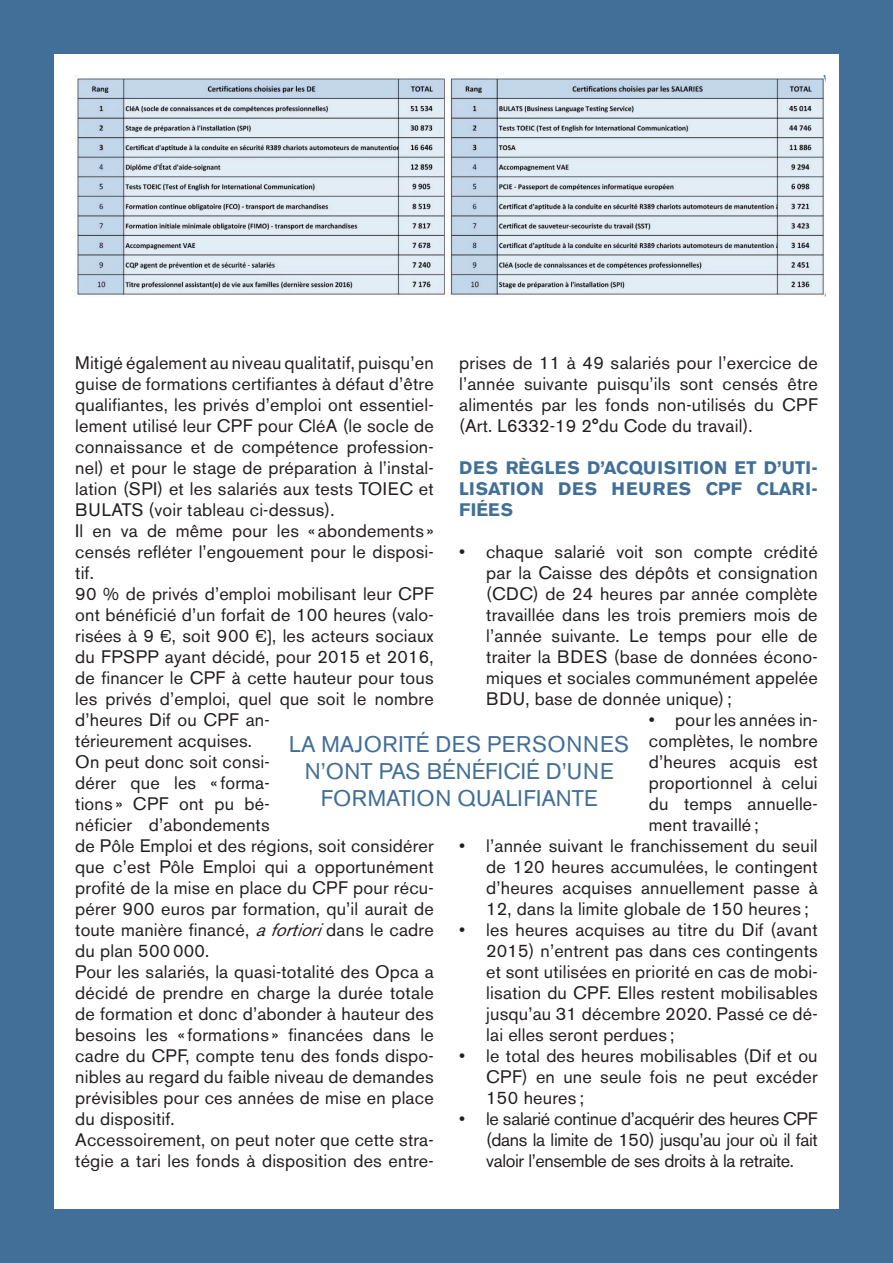
<style>
.page{position:relative;width:893px;height:1263px;background:#416f98}
.page>*{position:absolute;margin:0;border:0;box-sizing:border-box;transform-origin:0 0}
.t1{font:22.5px/27px "Akzidenz Grotesk BE";letter-spacing:.02em;color:#416f98;text-align:center}
.t2{font:18px/21px "Akzidenz Grotesk BE";letter-spacing:.01em;color:#231f20;text-align:justify}
.t3{font:700 18px/21px "Akzidenz Grotesk BE";letter-spacing:.01em;color:#416f98;text-align:justify}
.s1{font-family:"Eurostile"}
.s2{font-style:italic}
</style>
<div class="page">
<div style="left:54px;top:54px;width:785px;height:1155px;background:#fff"></div>
<img style="left:75px;top:75px;width:750px;height:222px">
<p class="t2" style="left:75px;top:352px;width:360px;text-align:left">Mitigé également au niveau qualitatif, puisqu’en guise de formations certifiantes à défaut d’être qualifiantes, les privés d’emploi ont essentiel&shy;lement utilisé leur CPF pour CléA (le socle de connaissance et de compétence profession&shy;nel) et pour le stage de préparation à l’instal&shy;lation (SPI) et les salariés aux tests TOIEC et BULATS (voir tableau ci-dessus).<br>Il en va de même pour les « abondements » censés refléter l’engouement pour le disposi&shy;tif.<br>90 % de privés d’emploi mobilisant leur CPF ont bénéficié d’un forfait de 100 heures (valo&shy;risées à 9 <span class="s1">€</span>, soit 900 <span class="s1">€)</span>, les acteurs sociaux du FPSPP ayant décidé, pour 2015 et 2016, de financer le CPF à cette hauteur pour tous les privés d’emploi, quel que soit le nombre d’heures Dif ou CPF an-<br>térieurement acquises.<br>On peut donc soit consi-<br>dérer que les «forma-<br>tions » CPF ont pu bé-<br>néficier d’abondements<br>de Pôle Emploi et des régions, soit considérer que c’est Pôle Emploi qui a opportunément profité de la mise en place du CPF pour récu&shy;pérer 900 euros par formation, qu’il aurait de toute manière financé, <span class="s2">afortiori</span>dans le cadre du plan 500000.<br>Pour les salariés, la quasi-totalité des Opca a décidé de prendre en charge la durée totale de formation et donc d’abonder à hauteur des besoins les «formations » financées dans le cadre du CPF, compte tenu des fonds dispo&shy;nibles au regard du faible niveau de demandes prévisibles pour ces années de mise en place du dispositif.<br>Accessoirement, on peut noter que cette stra&shy;tégie a tari les fonds à disposition des entre-</p>
<p class="t2" style="left:459px;top:352px;width:360px">prises de 11 à 49 salariés pour l’exercice de l’année suivante puisqu’ils sont censés être alimentés par les fonds non-utilisés du CPF (Art. L6332-19 2°du Code du travail).</p>
<p class="t3" style="left:459px;top:457px;width:360px">DES RÈGLES D’ACQUISITION ET D’UTI-LISATION DES HEURES CPF CLARI-FIÉES</p>
<p class="t2" style="left:486px;top:541px;width:333px;text-indent:-27px">• chaque salarié voit son compte crédité par la Caisse des dépôts et consignation (CDC) de 24 heures par année complète travaillée dans les trois premiers mois de l’année suivante. Le temps pour elle de traiter la BDES (base de données écono&shy;miques et sociales communément appelée BDU, base de donnée unique);</p>
<p class="t2" style="left:649px;top:709px;width:170px">• pour les années in&shy;complètes, le nombre d’heures acquis est proportionnel à celui du temps annuelle&shy;ment travaillé ;</p>
<p class="t2" style="left:486px;top:835px;width:333px;text-indent:-27px">• l’année suivant le franchissement du seuil de 120 heures accumulées, le contingent d’heures acquises annuellement passe à 12, dans la limite globale de 150 heures ;</p>
<p class="t2" style="left:486px;top:919px;width:333px;text-indent:-27px">• les heures acquises au titre du Dif (avant 2015) n’entrent pas dans ces contingents et sont utilisées en priorité en cas de mobi&shy;lisation du CPF. Elles restent mobilisables jusqu’au 31 décembre 2020. Passé ce dé&shy;lai elles seront perdues ;</p>
<p class="t2" style="left:486px;top:1045px;width:333px;text-indent:-27px">• le total des heures mobilisables (Dif et ou CPF) en une seule fois ne peut excéder 150 heures ;</p>
<p class="t2" style="left:486px;top:1109px;width:333px;text-indent:-27px">• le salarié continue d’acquérir des heures CPF (dans la limite de 150) jusqu’au jour où il fait valoir l’ensemble de ses droits à la retraite.</p>
<p class="t1" style="left:289px;top:730px;width:341px">LA MAJORITÉ DES PERSONNES<br>N’ONT PAS BÉNÉFICIÉ D’UNE<br>FORMATION QUALIFIANTE</p>
</div>
